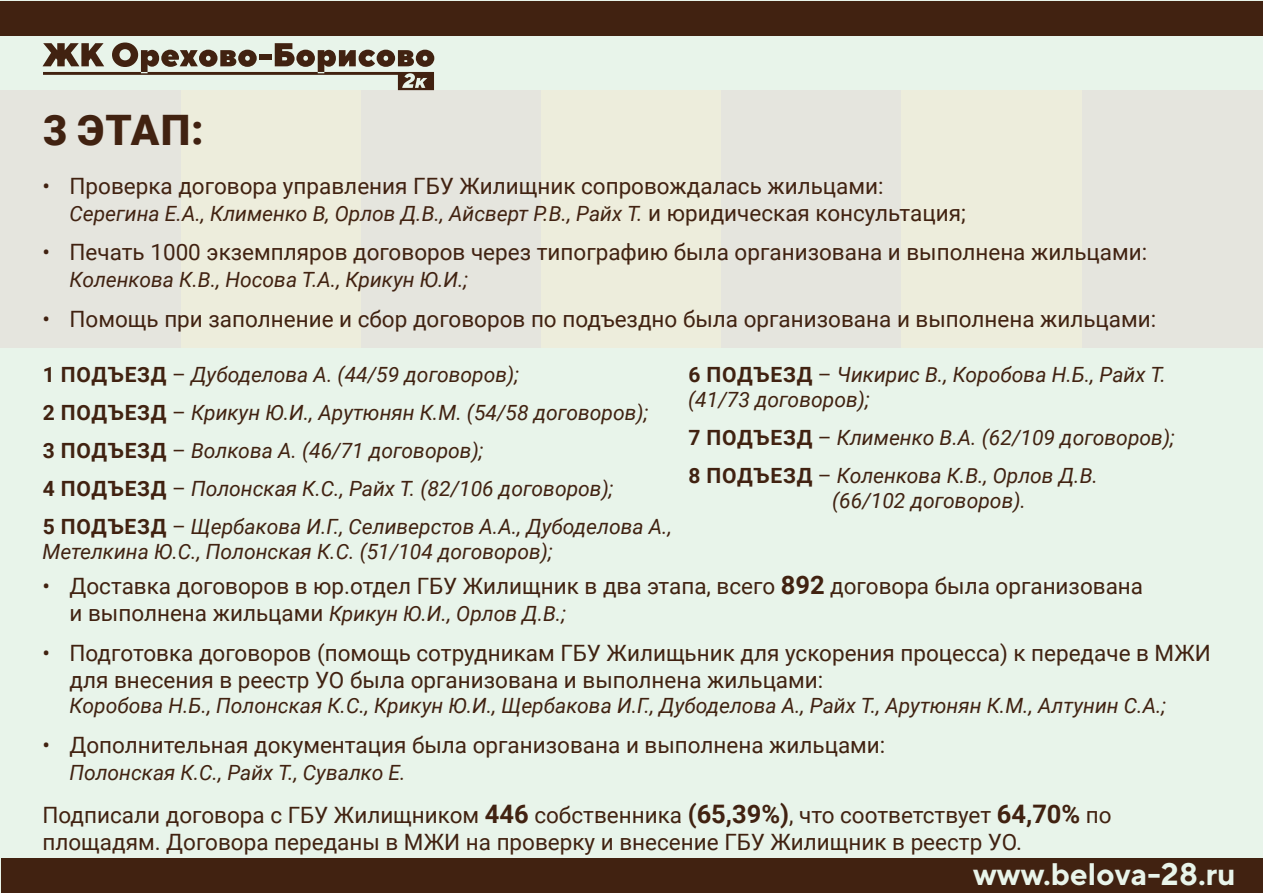
<style>
.page{position:relative;width:1263px;height:893px;background:#fff}
.page>*{position:absolute;margin:0;border:0;box-sizing:border-box;transform-origin:0 0}
.t1{font:900 42px "Roboto";color:#412211}
.t2{font:700 31.05px "TT Norms";color:#e8f4ea}
.t3{font:22.5px/27px "Roboto";color:#412211}
.t4{font:italic 21px/38px "Roboto";color:#412211}
.s1{font-style:normal;font-size:22.5px}
.s2{font-weight:700;font-style:normal}
.s3{font-style:normal}
.s4{font-weight:700;font-size:25.5px}
</style>
<div class="page">
<div style="left:1px;top:0;width:1262px;height:893px;background:#e8f4ea"></div>
<div style="left:1px;top:858px;width:1262px;height:35px;background:#412211"></div>
<div style="left:1px;top:90px;width:180px;height:257px;background:#e5e5de"></div>
<div style="left:181px;top:90px;width:180px;height:257px;background:#ededdc"></div>
<div style="left:361px;top:90px;width:180px;height:257px;background:#e5e5de"></div>
<div style="left:541px;top:90px;width:180px;height:257px;background:#ededdc"></div>
<div style="left:721px;top:90px;width:181px;height:257px;background:#e5e5de"></div>
<div style="left:902px;top:90px;width:180px;height:257px;background:#ededdc"></div>
<div style="left:1082px;top:90px;width:180px;height:257px;background:#e5e5de"></div>
<div style="left:0;top:1px;width:1263px;height:34px;background:#412211"></div>
<svg style="left:43px;top:43px;width:391px;height:47px"></svg>
<h1 class="t1" style="left:43px;top:101px;width:162px">3 ЭТАП:</h1>
<p class="t3" style="left:43px;top:171px;width:843px">• Проверка договора управления ГБУ Жилищник сопровождалась жильцами:</p>
<p class="t4" style="left:70px;top:193px;width:898px">Серегина Е.А., Клименко В, Орлов Д.В., Айсверт Р.В., Райх Т. <span class="s1">и юридическая консультация;</span></p>
<p class="t3" style="left:43px;top:238px;width:1106px">• Печать 1000 экземпляров договоров через типографию была организована и выполнена жильцами:</p>
<p class="t4" style="left:70px;top:260px;width:400px">Коленкова К.В., Носова Т.А., Крикун Ю.И.;</p>
<p class="t3" style="left:43px;top:305px;width:1115px">• Помощь при заполнение и сбор договоров по подъездно была организована и выполнена жильцами:</p>
<p class="t4" style="left:688px;top:361px;width:479px;line-height:25.2px"><span class="s2">6 ПОДЪЕЗД</span> <span class="s3">–</span> Чикирис В., Коробова Н.Б., Райх Т. (41/73 договоров);</p>
<p class="t4" style="left:688px;top:418px;width:487px"><span class="s2">7 ПОДЪЕЗД</span> <span class="s3">–</span> Клименко В.А. (62/109 договоров);<br><span class="s2">8 ПОДЪЕЗД</span> <span class="s3">–</span> Коленкова К.В., Орлов Д.В.</p>
<p class="t4" style="left:832px;top:481px;width:195px">(66/102 договоров).</p>
<p class="t4" style="left:43px;top:355px;width:630px"><span class="s2">1 ПОДЪЕЗД</span> <span class="s3">–</span> Дубоделова А. (44/59 договоров);<br><span class="s2">2 ПОДЪЕЗД</span> <span class="s3">–</span> Крикун Ю.И., Арутюнян К.М. (54/58 договоров);<br><span class="s2">3 ПОДЪЕЗД</span> <span class="s3">–</span> Волкова А. (46/71 договоров);<br><span class="s2">4 ПОДЪЕЗД</span> <span class="s3">–</span> Полонская К.С., Райх Т. (82/106 договоров);<br><span class="s2">5 ПОДЪЕЗД</span> <span class="s3">–</span> Щербакова И.Г., Селиверстов А.А., Дубоделова А.,</p>
<p class="t4" style="left:42px;top:532px;width:512px">Метелкина Ю.С., Полонская К.С. (51/104 договоров);</p>
<p class="t3" style="left:43px;top:572px;width:1102px">• Доставка договоров в юр.отдел ГБУ Жилищник в два этапа, всего <span class="s4">892</span> договора была организована</p>
<p class="t4" style="left:70px;top:594px;width:498px"><span class="s1">и выполнена жильцами</span> Крикун Ю.И., Орлов Д.В.;</p>
<p class="t3" style="left:70px;top:639px;width:1143px;text-indent:-27px">• Подготовка договоров (помощь сотрудникам ГБУ Жилищьник для ускорения процесса) к передаче в МЖИ для внесения в реестр УО была организована и выполнена жильцами:</p>
<p class="t4" style="left:70px;top:686px;width:1098px">Коробова Н.Б., Полонская К.С., Крикун Ю.И., Щербакова И.Г., Дубоделова А., Райх Т., Арутюнян К.М., Алтунин С.А.;</p>
<p class="t3" style="left:43px;top:731px;width:844px">• Дополнительная документация была организована и выполнена жильцами:</p>
<p class="t4" style="left:70px;top:753px;width:338px">Полонская К.С., Райх Т., Сувалко Е.</p>
<p class="t3" style="left:43px;top:801px;width:1071px">Подписали договора с ГБУ Жилищником <span class="s4">446</span> собственника <span class="s4">(65,39%)</span>, что соответствует <span class="s4">64,70%</span> по площадям. Договора переданы в МЖИ на проверку и внесение ГБУ Жилищник в реестр УО.</p>
<h2 class="t2" style="left:973px;top:855px;width:264px">www.belova-28.ru</h2>
</div>
